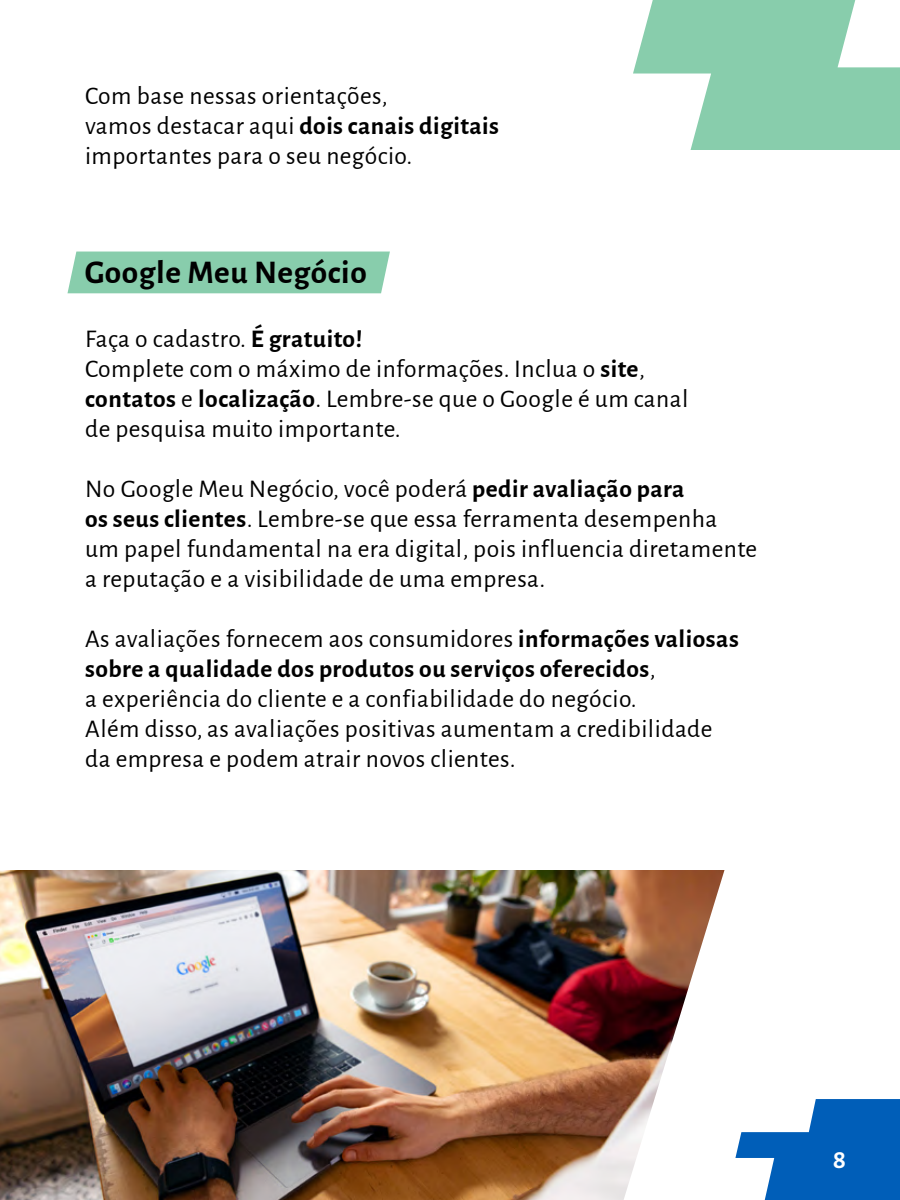
<style>
.page{position:relative;width:900px;height:1200px;background:#fff}
.page>*{position:absolute;margin:0;border:0;box-sizing:border-box;transform-origin:0 0}
.t1{font:700 33.3px "Alegreya Sans";letter-spacing:.02em;color:#000}
.t2{font:700 27px "Alegreya Sans";color:#fff}
.t3{font:25.5px/30px "Alegreya Sans";letter-spacing:.02em;color:#000}
.s1{font-weight:700}
</style>
<div class="page">
<svg style="left:735px;top:1099px;width:165px;height:101px"></svg>
<svg style="left:633px;top:0;width:267px;height:150px"></svg>
<div style="left:68px;top:252px;width:322px;height:41px;background:#88cdac"></div>
<img style="left:0;top:870px;width:725px;height:330px">
<p class="t3" style="left:85px;top:80px;width:415px">Com base nessas orientações,<br>vamos destacar aqui <span class="s1">dois canais digitais </span>importantes para o seu negócio.</p>
<h1 class="t1" style="left:85px;top:248px;width:284px">Google Meu Negócio</h1>
<p class="t3" style="left:85px;top:322px;width:605px">Faça o cadastro. <span class="s1">É gratuito!<br></span>Complete com o máximo de informações. Inclua o <span class="s1">site</span>, <span class="s1">contatos</span> e <span class="s1">localização</span>. Lembre-se que o Google é um canal de pesquisa muito importante.</p>
<p class="t3" style="left:85px;top:472px;width:674px">No Google Meu Negócio, você poderá <span class="s1">pedir avaliação para<br>os seus clientes</span>. Lembre-se que essa ferramenta desempenha um papel fundamental na era digital, pois influencia diretamente a reputação e a visibilidade de uma empresa.</p>
<p class="t3" style="left:85px;top:622px;width:655px">As avaliações fornecem aos consumidores <span class="s1">informações valiosas sobre a qualidade dos produtos ou serviços oferecidos</span>,<br>a experiência do cliente e a confiabilidade do negócio.<br>Além disso, as avaliações positivas aumentam a credibilidade da empresa e podem atrair novos clientes.</p>
<p class="t2" style="left:833px;top:1139px;width:15px">8</p>
</div>
